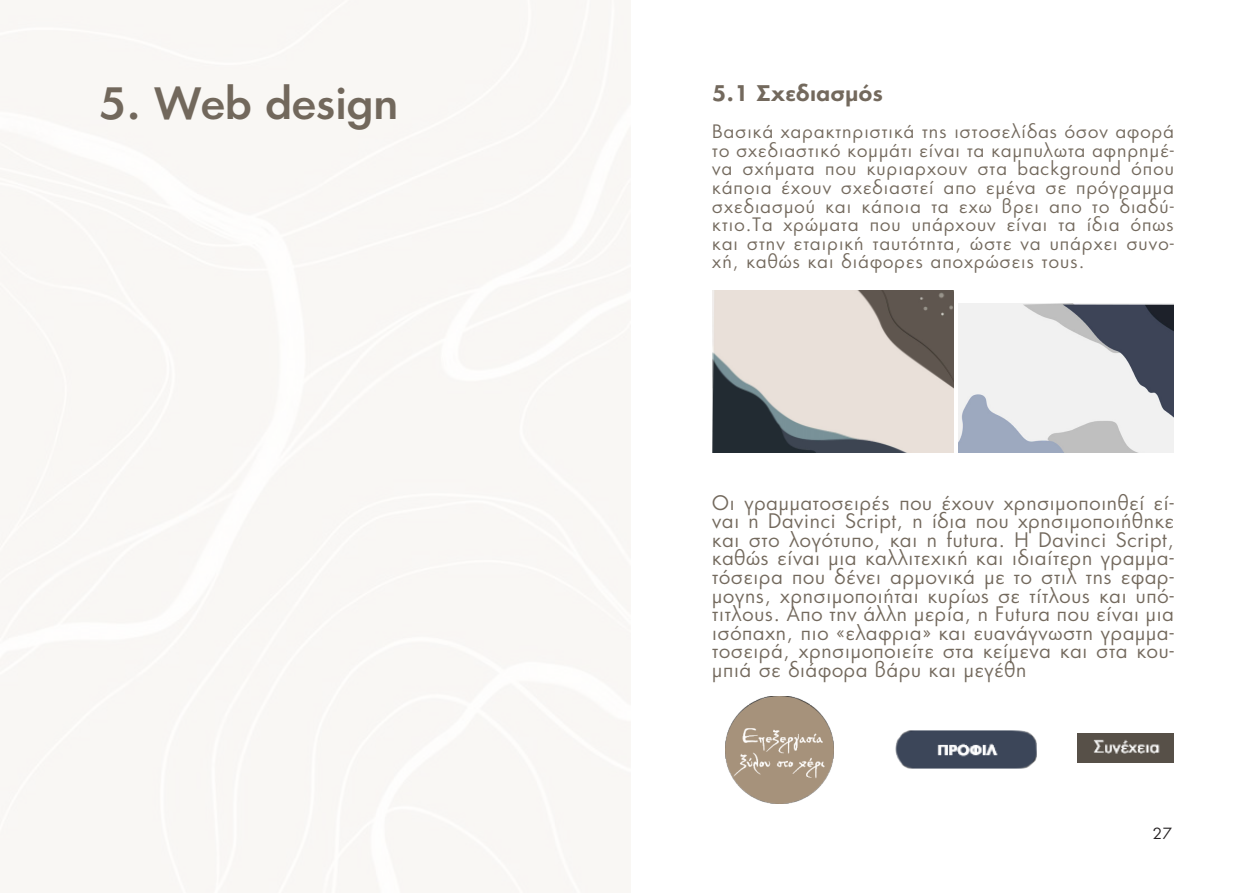
<style>
.page{position:relative;width:1259px;height:893px;background:#fff}
.page>*{position:absolute;margin:0;border:0;box-sizing:border-box;transform-origin:0 0}
.t1{font:500 42px "PF Futura Neu";color:#72685c}
.t2{font:600 21px "PF Futura Neu";letter-spacing:.02em;color:#73695d}
.t3{font:19.5px/18.6px "PF Futura Neu";letter-spacing:.04em;color:#73695d;text-align:justify}
.t4{font:18px/18.6px "PF Futura Neu";letter-spacing:.06em;color:#73695d;text-align:justify}
.t5{font:15px "PF Futura Neu";color:#231f20}
</style>
<div class="page">
<img style="left:712px;top:291px;width:241px;height:161px">
<img style="left:958px;top:304px;width:216px;height:148px">
<img style="left:725px;top:696px;width:108px;height:107px">
<img style="left:895px;top:730px;width:141px;height:39px">
<img style="left:1077px;top:733px;width:97px;height:29px">
<p class="t1" style="left:99px;top:75px;width:301px">5. Web design</p>
<p class="t2" style="left:712px;top:79px;width:172px">5.1 Σχεδιασμός</p>
<p class="t4" style="left:712px;top:122px;width:463px">Βασικά χαρακτηριστικά της ιστοσελίδας όσον αφορά το σχεδιαστικό κομμάτι είναι τα καμπυλωτα αφηρημέ&shy;να σχήματα που κυριαρχουν στa background όπου κάποια έχουν σχεδιαστεί απο εμένα σε πρόγραμμα σχεδιασμού και κάποια τα εχω βρει απο το διαδύ&shy;κτιο.Ta χρώματα που υπάρχουν είναι τα ίδια όπως και στην εταιρική ταυτότητα, ώστε να υπάρχει συνο&shy;χή, καθώς και διάφορες αποχρώσεις τους.</p>
<p class="t3" style="left:712px;top:493px;width:463px">Οι γραμματοσειρές που έχουν χρησιμοποιηθεί εί&shy;ναι η Davinci Script, η ίδια που χρησιμοποιήθηκε και στο λογότυπο, και η futura. Η Dαvinci Script, καθώς είναι μια καλλιτεχική και ιδιαίτερη γραμμα&shy;τόσειρα που δένει αρμονικά με το στιλ της εφαρ&shy;μογης, χρησιμοποιήται κυρίως σε τίτλους και υπό&shy;τιτλους. Απο την άλλη μερία, η Futura που είναι μια ισόπαχη, πιο «ελαφρια» και ευανάγνωστη γραμμα&shy;τοσειρά, χρησιμοποιείτε στα κείμενα και στα κου&shy;μπιά σε διάφορα βάρυ και μεγέθη</p>
<p class="t5" style="left:1152px;top:823px;width:21px">27</p>
</div>
